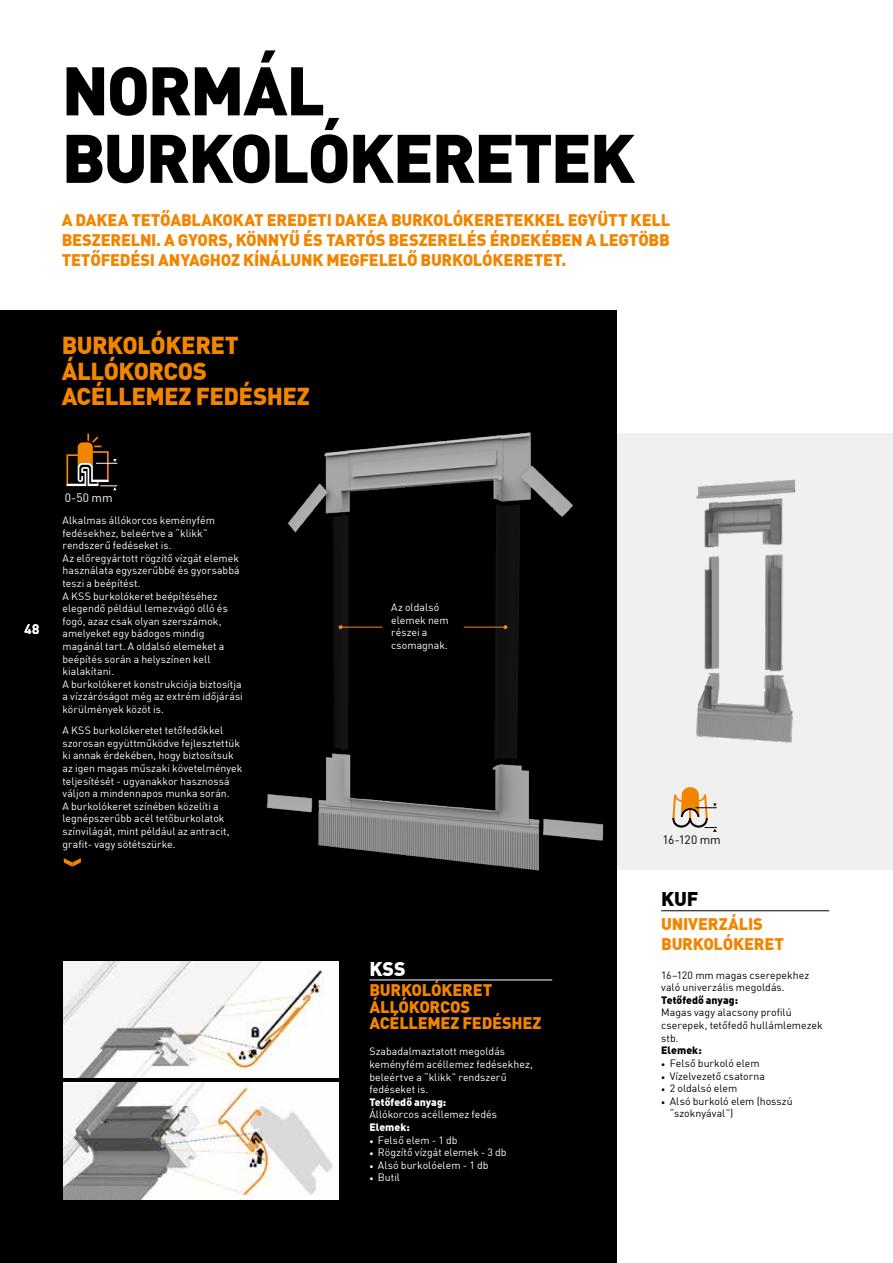
<style>
.page{position:relative;width:893px;height:1263px;background:#fff}
.page>*{position:absolute;margin:0;border:0;box-sizing:border-box;transform-origin:0 0}
.t1{font:900 67.5px/67.5px "DIN Offc Pro";letter-spacing:-.03em;color:#000}
.t2{font:900 24px/25.5px "DIN Offc Pro";letter-spacing:-.02em;color:#f18500}
.t3{font:900 19.5px "DIN Offc Pro";color:#fff}
.t4{font:900 19.5px "DIN Offc Pro";color:#000}
.t5{font:900 16.5px/19.8px "DIN Offc Pro";letter-spacing:-.015em;color:#f18500}
.t6{font:500 13.5px "DIN Offc Pro";color:#fff}
.t7{font:12px "DIN Offc Pro";letter-spacing:-.025em;color:#000}
.t8{font:12px "DIN Offc Pro";color:#fff}
.t9{font:10.5px/12.6px "DIN Offc Pro";color:#fff}
.t10{font:10.5px/12.6px "DIN Offc Pro";letter-spacing:.005em;color:#000}
.t11{font:900 10.5px "DIN Offc Pro";letter-spacing:.005em;color:#fff}
.t12{font:900 10.5px "DIN Offc Pro";letter-spacing:.005em;color:#000}
.s1{font-family:"Minion Pro"}
</style>
<div class="page">
<div style="left:591px;top:434px;width:302px;height:436px;background:#f0f0f0"></div>
<div style="left:0;top:310px;width:617px;height:953px;background:#000"></div>
<img style="left:266px;top:432px;width:338px;height:439px">
<svg style="left:64px;top:858px;width:17px;height:9px"></svg>
<img style="left:64px;top:961px;width:274px;height:116px">
<img style="left:64px;top:1083px;width:274px;height:116px">
<svg style="left:66px;top:433px;width:51px;height:57px"></svg>
<svg style="left:493px;top:503px;width:29px;height:260px;fill:#111"></svg>
<hr style="left:341px;top:627px;width:41px;height:1px;background:#f1881c">
<svg style="left:330px;top:513px;width:21px;height:238px"></svg>
<hr style="left:464px;top:627px;width:41px;height:1px;background:#f1881c">
<hr style="left:369px;top:980px;width:183px;height:1px;background:#fff">
<hr style="left:661px;top:910px;width:168px;height:1px;background:#000">
<svg style="left:672px;top:787px;width:45px;height:45px"></svg>
<img style="left:591px;top:450px;width:205px;height:327px">
<h1 class="t1" style="left:62px;top:47px;width:575px">NORMÁL<br>BURKOLÓKERETEK</h1>
<h3 class="t5" style="left:62px;top:208px;width:610px;text-align:justify">A DAKEA TETŐABLAKOKAT EREDETI DAKEA BURKOLÓKERETEKKEL EGYÜTT KELL BESZERELNI. A GYORS, KÖNNYŰ ÉS TARTÓS BESZERELÉS ÉRDEKÉBEN A LEGTÖBB TETŐFEDÉSI ANYAGHOZ KÍNÁLUNK MEGFELELŐ BURKOLÓKERETET.</h3>
<h2 class="t2" style="left:62px;top:329px;width:250px">BURKOLÓKERET<br>ÁLLÓKORCOS<br>ACÉLLEMEZ FEDÉSHEZ</h2>
<p class="t6" style="left:24px;top:619px;width:16px">48</p>
<p class="t8" style="left:65px;top:488px;width:49px">0-50 mm</p>
<p class="t9" style="left:63px;top:513px;width:182px">Alkalmas állókorcos keményfém fedésekhez, beleértve a “klikk” rendszerű fedéseket is.<br>Az előregyártott rögzítő vízgát elemek használata egyszerűbbé és gyorsabbá teszi a beépítést.<br>A KSS burkolókeret beépítéséhez elegendő például lemezvágó olló és fogó, azaz csak olyan szerszámok, amelyeket egy bádogos mindig magánál tart. A oldalsó elemeket a beépítés során a helyszínen kell kialakítani.<br>A burkolókeret konstrukciója biztosítja a vízzáróságot még az extrém időjárási körülmények közöt is.</p>
<p class="t9" style="left:63px;top:723px;width:181px">A KSS burkolókeretet tetőfedőkkel szorosan együttműködve fejlesztettük ki annak érdekében, hogy biztosítsuk az igen magas műszaki követelmények teljesítését - ugyanakkor hasznossá váljon a mindennapos munka során.<br>A burkolókeret színében közelíti a legnépszerűbb acél tetőburkolatok színvilágát, mint például az antracit, grafit- vagy sötétszürke.</p>
<p class="t9" style="left:391px;top:600px;width:59px">Az oldalsó elemek nem részei a csomagnak.</p>
<h3 class="t3" style="left:369px;top:952px;width:38px">KSS</h3>
<h3 class="t5" style="left:369px;top:979px;width:173px;line-height:16.5px">BURKOLÓKERET<br>ÁLLÓKORCOS<br>ACÉLLEMEZ FEDÉSHEZ</h3>
<p class="t9" style="left:369px;top:1044px;width:165px">Szabadalmaztatott megoldás keményfém acéllemez fedésekhez, beleértve a “klikk” rendszerű fedéseket is.</p>
<p class="t11" style="left:369px;top:1093px;width:78px">Tetőfedő anyag:</p>
<p class="t9" style="left:369px;top:1107px;width:129px">Állókorcos acéllemez fedés</p>
<p class="t11" style="left:369px;top:1118px;width:42px">Elemek:</p>
<p class="t9" style="left:369px;top:1132px;width:90px"><span class="s1">•</span> Felső elem - 1 db</p>
<p class="t9" style="left:369px;top:1145px;width:139px"><span class="s1">•</span> Rögzítő vízgát elemek - 3 db</p>
<p class="t9" style="left:369px;top:1158px;width:121px"><span class="s1">•</span> Alsó burkolóelem - 1 db</p>
<p class="t9" style="left:369px;top:1170px;width:32px"><span class="s1">•</span> Butil</p>
<p class="t7" style="left:663px;top:830px;width:60px">16-120 mm</p>
<h3 class="t4" style="left:661px;top:882px;width:39px">KUF</h3>
<h3 class="t5" style="left:661px;top:912px;width:124px">UNIVERZÁLIS<br>BURKOLÓKERET</h3>
<p class="t10" style="left:661px;top:967px;width:150px">16–120 mm magas cserepekhez való univerzális megoldás.</p>
<p class="t12" style="left:661px;top:991px;width:78px">Tetőfedő anyag:</p>
<p class="t10" style="left:661px;top:1005px;width:163px">Magas vagy alacsony profilú cserepek, tetőfedő hullámlemezek stb.</p>
<p class="t12" style="left:661px;top:1041px;width:42px">Elemek:</p>
<p class="t10" style="left:661px;top:1056px;width:100px"><span class="s1">•</span> Felső burkoló elem</p>
<p class="t10" style="left:661px;top:1068px;width:105px"><span class="s1">•</span> Vízelvezető csatorna</p>
<p class="t10" style="left:661px;top:1081px;width:78px"><span class="s1">•</span> 2 oldalsó elem</p>
<p class="t10" style="left:670px;top:1093px;width:124px;text-indent:-9px"><span class="s1">•</span> Alsó burkoló elem (hosszú “szoknyával”)</p>
</div>
